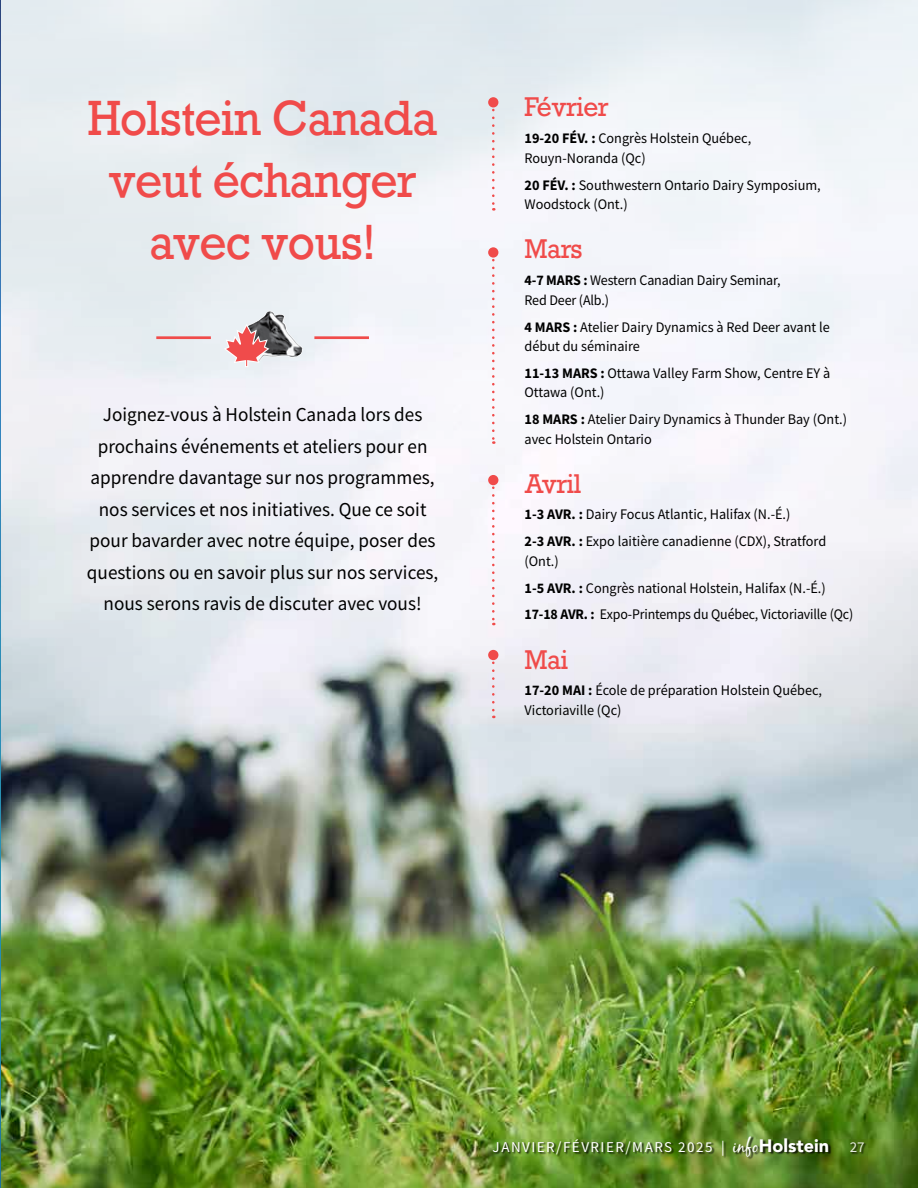
<style>
.page{position:relative;width:918px;height:1188px;background:#fff}
.page>*{position:absolute;margin:0;border:0;box-sizing:border-box;transform-origin:0 0}
.t1{font:46.5px/62.6px "Rockwell";letter-spacing:-.02em;color:#f04b4a;text-align:center;scale:.95 1}
.t2{font:25.5px "Rockwell";letter-spacing:-.02em;color:#f04b4a;scale:.95 1}
.t3{font:19.65px/31.5px "Source Sans Pro";color:#000;text-align:center}
.t4{font:15px "Source Sans Pro";letter-spacing:.1em;color:#fff}
.t5{font:14.7px/19.5px "Source Sans Pro";color:#000}
.t6{font:14.7px/19.5px "Source Sans Pro";color:#000;scale:.96 1}
.s1{font-weight:700}
.s2{font-family:"Black Jack";font-size:18px}
.s3{font-family:"Avenir";font-weight:900;font-size:18px}
</style>
<div class="page">
<img style="left:0;top:0;width:918px;height:1188px">
<svg style="left:492px;top:110px;width:3px;height:101px"></svg>
<div style="left:488px;top:97px;width:10px;height:10px;background:#f04b4a;border-radius:50%"></div>
<svg style="left:492px;top:260px;width:3px;height:184px"></svg>
<div style="left:488px;top:247px;width:10px;height:11px;background:#f04b4a;border-radius:50%"></div>
<svg style="left:492px;top:488px;width:3px;height:137px"></svg>
<div style="left:488px;top:475px;width:10px;height:10px;background:#f04b4a;border-radius:50%"></div>
<svg style="left:492px;top:663px;width:3px;height:55px"></svg>
<div style="left:488px;top:650px;width:10px;height:10px;background:#f04b4a;border-radius:50%"></div>
<svg style="left:224px;top:311px;width:79px;height:56px;background:#c5acaf"></svg>
<hr style="left:314px;top:336px;width:55px;height:3px;background:#f04b4a">
<hr style="left:156px;top:336px;width:55px;height:3px;background:#f04b4a">
<div style="left:851px;top:1143px;width:16px;height:12px;background:#000;opacity:.75"></div>
<div style="left:494px;top:1136px;width:337px;height:24px;background:#000;opacity:.75"></div>
<div style="left:0;top:315px;width:10px;height:338px;background:#000;opacity:.26"></div>
<h1 class="t1" style="left:87px;top:87px;width:370px">Holstein Canada veut échanger avec vous!</h1>
<h2 class="t2" style="left:525px;top:91px;width:90px">Février</h2>
<p class="t5" style="left:525px;top:129px;width:228px"><span class="s1">19-20 FÉV. :</span> Congrès Holstein Québec,<br>Rouyn-Noranda (Qc)</p>
<p class="t5" style="left:525px;top:175px;width:298px"><span class="s1">20 FÉV. :</span> Southwestern Ontario Dairy Symposium,<br>Woodstock (Ont.)</p>
<h2 class="t2" style="left:525px;top:233px;width:63px">Mars</h2>
<p class="t6" style="left:525px;top:271px;width:268px"><span class="s1">4-7 MARS :</span> Western Canadian Dairy Seminar,<br>Red Deer (Alb.)</p>
<p class="t5" style="left:525px;top:317px;width:307px"><span class="s1">4 MARS :</span> Atelier Dairy Dynamics à Red Deer avant le début du séminaire</p>
<p class="t5" style="left:525px;top:363px;width:307px"><span class="s1">11-13 MARS :</span> Ottawa Valley Farm Show, Centre EY à<br>Ottawa (Ont.)</p>
<p class="t5" style="left:525px;top:409px;width:324px"><span class="s1">18 MARS :</span> Atelier Dairy Dynamics à Thunder Bay (Ont.) avec Holstein Ontario</p>
<h2 class="t2" style="left:525px;top:468px;width:62px">Avril</h2>
<p class="t5" style="left:525px;top:501px;width:303px;line-height:26.8px"><span class="s1">1-3 AVR. :</span> Dairy Focus Atlantic, Halifax (N.-É.)<br><span class="s1">2-3 AVR. :</span> Expo laitière canadienne (CDX), Stratford</p>
<p class="t5" style="left:525px;top:547px;width:330px;line-height:26.8px">(Ont.)<br><span class="s1">1-5 AVR. :</span> Congrès national Holstein, Halifax (N.-É.)<br><span class="s1">17-18 AVR. :</span> Expo-Printemps du Québec, Victoriaville (Qc)</p>
<h2 class="t2" style="left:525px;top:644px;width:48px">Mai</h2>
<p class="t5" style="left:525px;top:681px;width:299px"><span class="s1">17-20 MAI :</span> École de préparation Holstein Québec,<br>Victoriaville (Qc)</p>
<p class="t3" style="left:87px;top:399px;width:353px">Joignez-vous à Holstein Canada lors des prochains événements et ateliers pour en apprendre davantage sur nos programmes, nos services et nos initiatives. Que ce soit pour bavarder avec notre équipe, poser des questions ou en savoir plus sur nos services, nous serons ravis de discuter avec vous!</p>
<p class="t4" style="left:493px;top:1137px;width:373px">JANVIER/FÉVRIER/MARS 2025 | <span class="s2">info</span><span class="s3">Holstein</span> 27</p>
</div>
